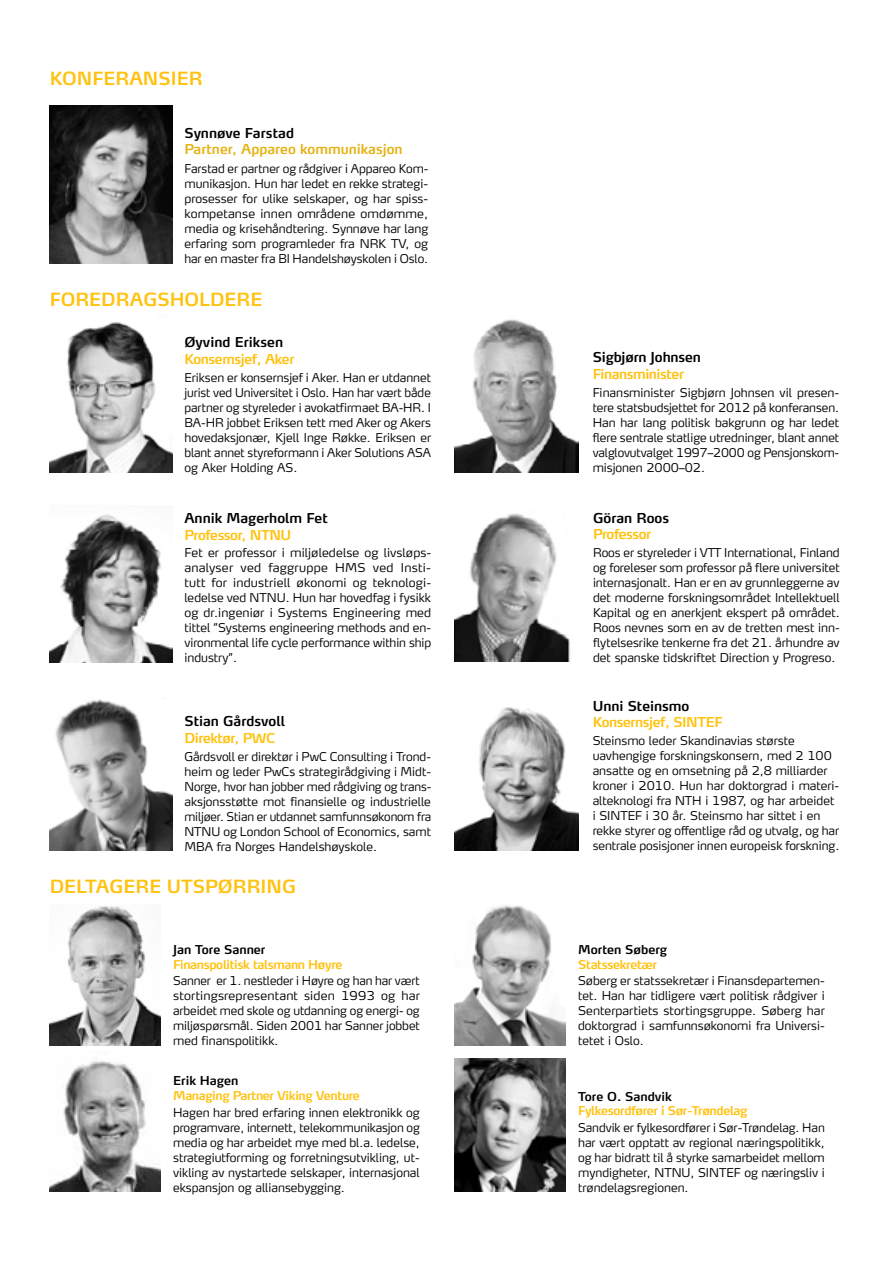
<style>
.page{position:relative;width:893px;height:1263px;background:#fff}
.page>*{position:absolute;margin:0;border:0;box-sizing:border-box;transform-origin:0 0}
.t1{font:600 18px "Max TF";color:#ffc20e}
.t2{font:600 13.5px "Max TF";color:#000}
.t3{font:600 13.5px "Max TF";letter-spacing:-.03em;color:#ffc20e}
.t4{font:600 13.5px "Max TF";color:#e5b313}
.t5{font:600 12.15px "Max TF";letter-spacing:-.03em;color:#ffc20e}
.t6{font:600 12.15px "Max TF";color:#000}
.t7{font:300 12px/15px "Max TF";color:#000;text-align:justify}
</style>
<div class="page">
<img style="left:49px;top:514px;width:124px;height:149px">
<img style="left:455px;top:707px;width:123px;height:143px">
<img style="left:50px;top:906px;width:111px;height:139px">
<img style="left:455px;top:905px;width:111px;height:140px">
<img style="left:50px;top:1061px;width:111px;height:131px">
<img style="left:455px;top:1058px;width:111px;height:134px">
<img style="left:49px;top:699px;width:124px;height:152px">
<img style="left:455px;top:319px;width:123px;height:153px">
<img style="left:49px;top:322px;width:124px;height:150px">
<img style="left:455px;top:513px;width:115px;height:149px">
<img style="left:49px;top:106px;width:124px;height:157px">
<h1 class="t1" style="left:50px;top:67px;width:154px">KONFeRANSIER</h1>
<p class="t2" style="left:184px;top:124px;width:111px">Synnøve Farstad</p>
<p class="t4" style="left:184px;top:141px;width:220px">Partner, Appareo kommunikasjon</p>
<p class="t7" style="left:184px;top:161px;width:245px">Farstad er partner og rådgiver i Appareo Kom&shy;munikasjon. Hun har ledet en rekke strategi&shy;prosesser for ulike selskaper, og har spiss&shy;kompetanse innen områdene omdømme, media og krisehåndtering. Synnøve har lang erfaring som programleder fra NRK TV, og har en master fra BI Handelshøyskolen i Oslo.</p>
<h1 class="t1" style="left:50px;top:288px;width:40px">foredr</h1>
<h1 class="t1" style="left:130px;top:288px;width:83px">agsholdere</h1>
<p class="t2" style="left:184px;top:334px;width:100px">Øyvind Eriksen</p>
<p class="t3" style="left:184px;top:350px;width:111px">Konsernsjef, Aker</p>
<p class="t2" style="left:593px;top:349px;width:110px">Sigbjørn Johnsen</p>
<p class="t7" style="left:184px;top:370px;width:248px">Eriksen er konsernsjef i Aker. Han er utdannet</p>
<p class="t3" style="left:593px;top:365px;width:93px">Finansminister</p>
<p class="t7" style="left:184px;top:385px;width:248px">jurist ved Universitet i Oslo. Han har vært både partner og styreleder i avokatfirmaet BA-HR. I BA-HR jobbet Eriksen tett med Aker og Akers hovedaksjonær, Kjell Inge Røkke. Eriksen er blant annet styreformann i Aker Solutions ASA og Aker Holding AS.</p>
<p class="t7" style="left:593px;top:385px;width:248px">Finansminister Sigbjørn Johnsen vil presen&shy;tere statsbudsjettet for 2012 på konferansen.<br>Han har lang politisk bakgrunn og har ledet flere sentrale statlige utredninger, blant annet valglovutvalget 1997–2000 og Pensjonskom&shy;misjonen 2000–02.</p>
<p class="t2" style="left:184px;top:510px;width:145px">Annik Magerholm Fet</p>
<p class="t3" style="left:184px;top:526px;width:108px">Professor, NTNU</p>
<p class="t7" style="left:184px;top:545px;width:248px">Fet er professor i miljøledelse og livsløps&shy;analyser ved faggruppe HMS ved Insti&shy;tutt for industriell økonomi og teknologi&shy;ledelse ved NTNU. Hun har hovedfag i fysikk og dr.ingeniør i Systems Engineering med tittel ”Systems engineering methods and en&shy;vironmental life cycle performance within ship industry”.</p>
<p class="t2" style="left:184px;top:713px;width:102px">Stian Gårdsvoll</p>
<p class="t3" style="left:184px;top:729px;width:93px">Direktør, PWC</p>
<p class="t7" style="left:184px;top:749px;width:248px">Gårdsvoll er direktør i PwC Consulting i Trond&shy;heim og leder PwCs strategirådgiving i Midt-Norge, hvor han jobber med rådgiving og trans&shy;aksjonsstøtte mot finansielle og industrielle miljøer. Stian er utdannet samfunnsøkonom fra NTNU og London School of Economics, samt MBA fra Norges Handelshøyskole.</p>
<h1 class="t1" style="left:50px;top:874px;width:245px">DELTAGERE UTSPØRRING</h1>
<p class="t6" style="left:173px;top:942px;width:94px">Jan Tore Sanner</p>
<p class="t5" style="left:173px;top:957px;width:171px">Finanspolitisk talsmann Høyre</p>
<p class="t2" style="left:593px;top:509px;width:78px">Göran Roos</p>
<p class="t3" style="left:593px;top:526px;width:60px">Professor</p>
<p class="t7" style="left:593px;top:545px;width:248px">Roos er styreleder i VTT International, Finland og foreleser som professor på flere universitet internasjonalt. Han er en av grunnleggerne av det moderne forskningsområdet Intellektuell Kapital og en anerkjent ekspert på området.<br>Roos nevnes som en av de tretten mest inn&shy;flytelsesrike tenkerne fra det 21. århundre av det spanske tidskriftet Direction y Progreso.</p>
<p class="t2" style="left:593px;top:697px;width:98px">Unni Steinsmo</p>
<p class="t3" style="left:593px;top:714px;width:131px">Konsernsjef, SINTEF</p>
<p class="t7" style="left:593px;top:733px;width:248px;text-align:left">Steinsmo leder Skandinavias største uavhengige forskningskonsern, med 2 100 ansatte og en omsetning på 2,8 milliarder kroner i 2010. Hun har doktorgrad i materi&shy;alteknologi fra NTH i 1987, og har arbeidet i SINTEF i 30 år. Steinsmo har sittet i en rekke styrer og offentlige råd og utvalg, og har sentrale posisjoner innen europeisk forskning.</p>
<p class="t6" style="left:578px;top:942px;width:91px">Morten Søberg</p>
<p class="t5" style="left:578px;top:957px;width:80px">Statssekretær</p>
<p class="t7" style="left:173px;top:973px;width:248px">Sanner er 1. nestleder i Høyre og han har vært stortingsrepresentant siden 1993 og har arbeidet med skole og utdanning og energi- og miljøspørsmål. Siden 2001 har Sanner jobbet med finanspolitikk.</p>
<p class="t7" style="left:578px;top:973px;width:248px">Søberg er statssekretær i Finansdepartemen&shy;tet. Han har tidligere vært politisk rådgiver i Senterpartiets stortingsgruppe. Søberg har doktorgrad i samfunnsøkonomi fra Universi&shy;tetet i Oslo.</p>
<p class="t6" style="left:173px;top:1073px;width:67px">Erik Hagen</p>
<p class="t5" style="left:173px;top:1088px;width:188px">Managing Partner Viking Venture</p>
<p class="t6" style="left:578px;top:1088px;width:95px">Tore O. Sandvik</p>
<p class="t5" style="left:578px;top:1103px;width:171px">Fylkesordfører i Sør-Trøndelag</p>
<p class="t7" style="left:173px;top:1104px;width:248px">Hagen har bred erfaring innen elektronikk og programvare, internett, telekommunikasjon og media og har arbeidet mye med bl.a. ledelse, strategiutforming og forretningsutvikling, ut&shy;vikling av nystartede selskaper, internasjonal ekspansjon og alliansebygging.</p>
<p class="t7" style="left:578px;top:1119px;width:248px">Sandvik er fylkesordfører i Sør-Trøndelag. Han har vært opptatt av regional næringspolitikk, og har bidratt til å styrke samarbeidet mellom myndigheter, NTNU, SINTEF og næringsliv i trøndelagsregionen.</p>
</div>
